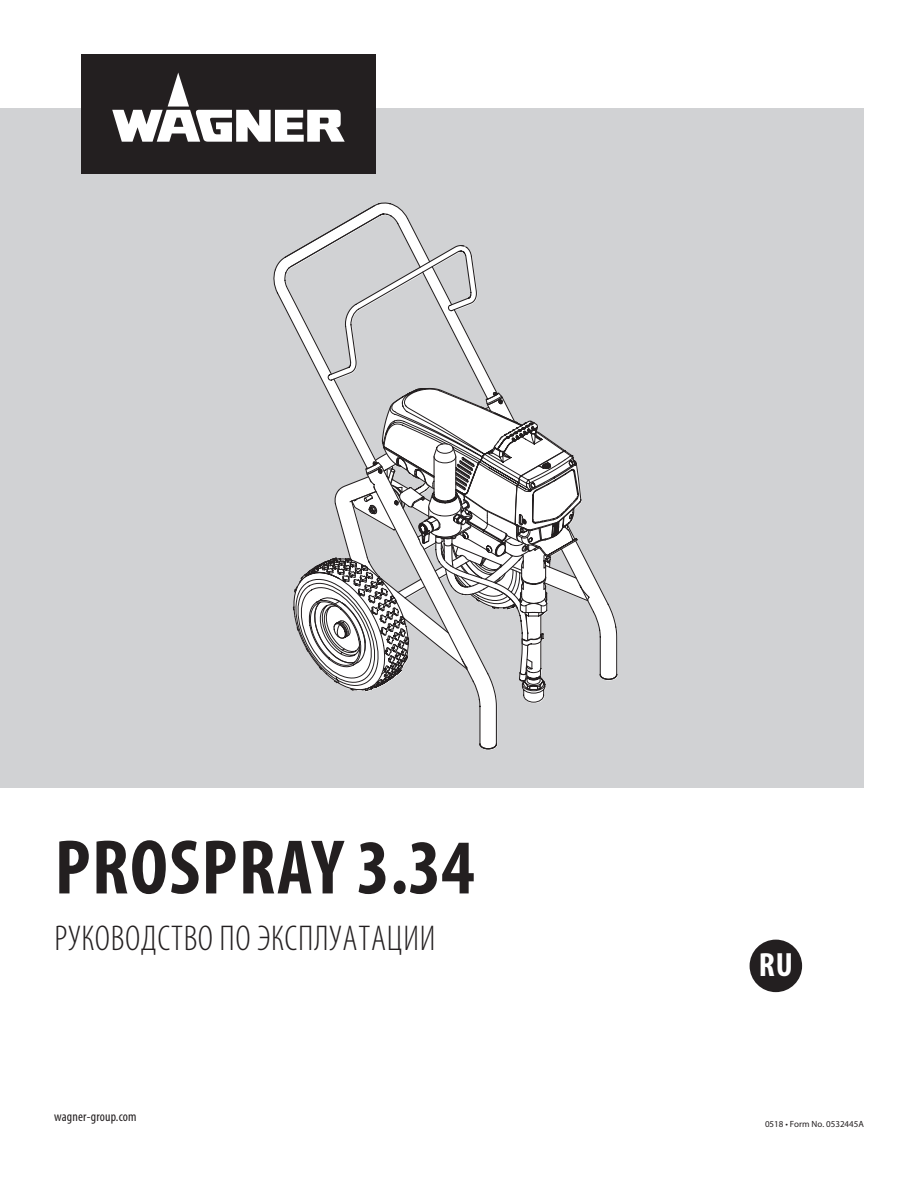
<style>
.page{position:relative;width:918px;height:1188px;background:#fff}
.page>*{position:absolute;margin:0;border:0;box-sizing:border-box;transform-origin:0 0}
.t1{font:700 condensed 78px "Myriad Pro";letter-spacing:.02em;color:#231f20}
.t2{font:300 condensed 36px "Myriad Pro";letter-spacing:.02em;color:#231f20}
.t3{font:700 condensed 33.75px "Myriad Pro";color:#fff}
.t4{font:condensed 13.5px "Myriad Pro";letter-spacing:.015em;color:#231f20}
.t5{font:9px "Myriad Pro";color:#231f20}
</style>
<div class="page">
<div style="left:0;top:108px;width:864px;height:679px;background:#d1d2d4"></div>
<div style="left:81px;top:54px;width:295px;height:120px;background:#231f20"></div>
<svg style="left:112px;top:73px;width:233px;height:69px"></svg>
<div style="left:750px;top:940px;width:52px;height:52px;background:#231f20;border-radius:50%"></div>
<svg style="left:273px;top:202px;width:345px;height:548px"></svg>
<h1 class="t1" style="left:55px;top:819px;width:421px">PROSPRAY 3.34</h1>
<p class="t2" style="left:54px;top:917px;width:383px">Руководство по эксплуатации</p>
<p class="t4" style="left:54px;top:1108px;width:84px">wagner-group.com</p>
<p class="t3" style="left:759px;top:944px;width:35px">RU</p>
<p class="t5" style="left:765px;top:1119px;width:100px">0518 • Form No. 0532445A</p>
</div>
